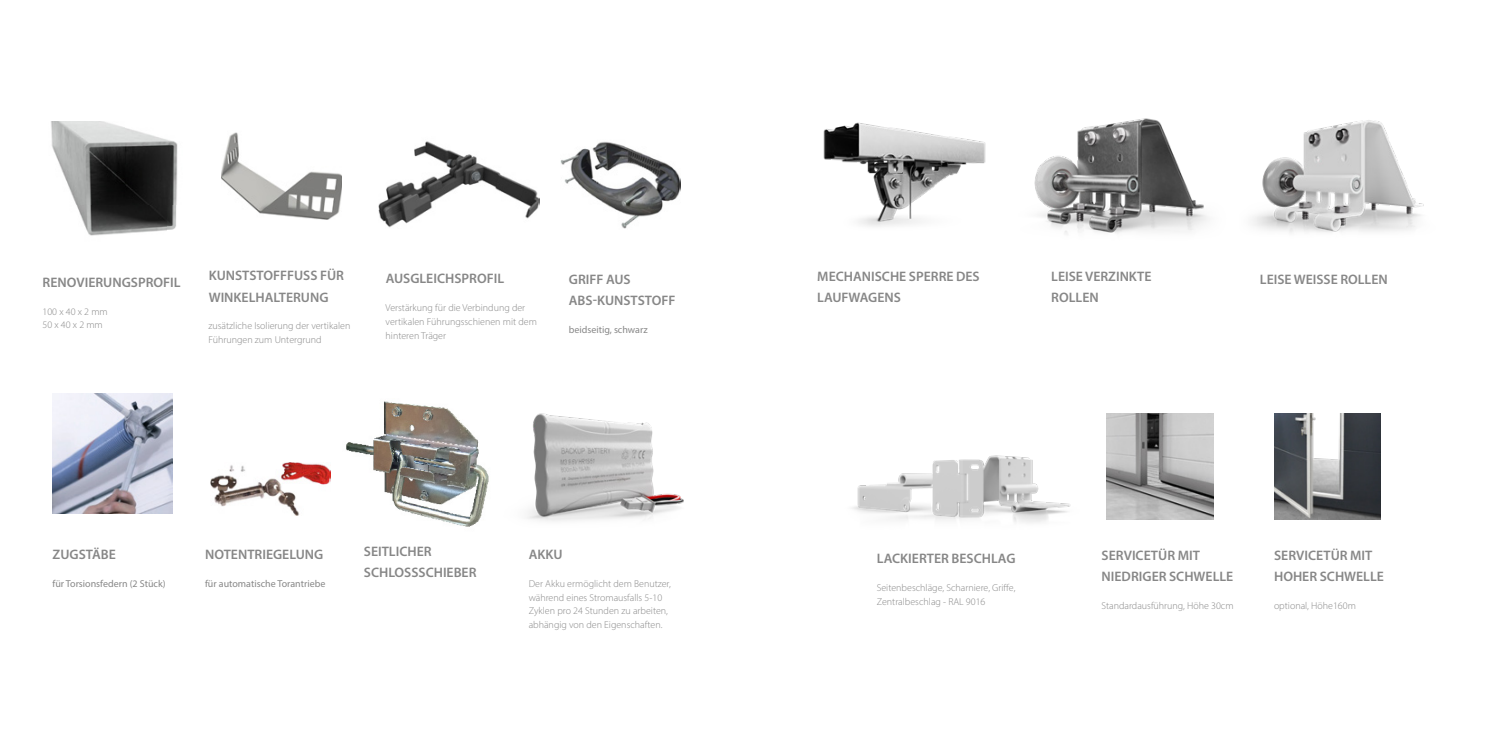
<style>
.page{position:relative;width:1489px;height:745px;background:#fff}
.page>*{position:absolute;margin:0;border:0;box-sizing:border-box;transform-origin:0 0}
.t1{font:600 13.75px/21px "Myriad Pro";color:#878787}
.t2{font:300 10px/13.8px "Myriad Pro";color:#878787}
.t3{font:10px "Myriad Pro";color:#878787}
</style>
<div class="page">
<img style="left:560px;top:141px;width:120px;height:88px">
<img style="left:210px;top:462px;width:120px;height:53px">
<img style="left:52px;top:393px;width:120px;height:120px">
<img style="left:346px;top:401px;width:134px;height:126px">
<img style="left:480px;top:413px;width:204px;height:108px">
<img style="left:51px;top:121px;width:127px;height:115px">
<img style="left:852px;top:455px;width:219px;height:68px">
<img style="left:1034px;top:118px;width:174px;height:116px">
<img style="left:1252px;top:120px;width:172px;height:113px">
<img style="left:823px;top:122px;width:163px;height:105px">
<img style="left:1106px;top:413px;width:107px;height:106px">
<img style="left:1274px;top:413px;width:106px;height:106px">
<img style="left:221px;top:132px;width:120px;height:87px">
<img style="left:378px;top:141px;width:161px;height:87px">
<h1 class="t1" style="left:43px;top:271px;width:139px">RENOVIERUNGSPROFIL</h1>
<p class="t2" style="left:42px;top:304px;width:67px">100 x 40 x 2 mm<br>50 x 40 x 2 mm</p>
<h1 class="t1" style="left:209px;top:265px;width:137px">KUNSTSTOFFFUSS FÜR<br>WINKELHALTERUNG</h1>
<p class="t2" style="left:208px;top:319px;width:143px">zusätzliche Isolierung der vertikalen<br>Führungen zum Untergrund</p>
<h1 class="t1" style="left:386px;top:267px;width:120px">AUSGLEICHSPROFIL</h1>
<p class="t2" style="left:385px;top:301px;width:153px">Verstärkung für die Verbindung der vertikalen Führungsschienen mit dem hinteren Träger</p>
<h1 class="t1" style="left:569px;top:268px;width:108px">GRIFF AUS<br>ABS-KUNSTSTOFF</h1>
<p class="t3" style="left:568px;top:323px;width:80px">beidseitig, schwarz</p>
<h1 class="t1" style="left:53px;top:543px;width:65px">ZUGSTÄBE</h1>
<p class="t3" style="left:52px;top:577px;width:114px">für Torsionsfedern (2 Stück)</p>
<h1 class="t1" style="left:205px;top:543px;width:120px">NOTENTRIEGELUNG</h1>
<p class="t3" style="left:205px;top:577px;width:122px">für automatische Torantriebe</p>
<h1 class="t1" style="left:364px;top:540px;width:114px">SEITLICHER<br>SCHLOSSSCHIEBER</h1>
<h1 class="t1" style="left:529px;top:543px;width:35px">AKKU</h1>
<p class="t2" style="left:528px;top:576px;width:144px">Der Akku ermöglicht dem Benutzer, während eines Stromausfalls 5-10<br>Zyklen pro 24 Stunden zu arbeiten, abhängig von den Eigenschaften.</p>
<h1 class="t1" style="left:817px;top:265px;width:164px">MECHANISCHE SPERRE DES<br>LAUFWAGENS</h1>
<h1 class="t1" style="left:1051px;top:265px;width:102px">LEISE VERZINKTE<br>ROLLEN</h1>
<h1 class="t1" style="left:1259px;top:268px;width:129px">LEISE WEISSE ROLLEN</h1>
<h1 class="t1" style="left:876px;top:547px;width:140px">LACKIERTER BESCHLAG</h1>
<p class="t2" style="left:876px;top:580px;width:140px">Seitenbeschläge, Scharniere, Griffe,<br>Zentralbeschlag - RAL 9016</p>
<h1 class="t1" style="left:1101px;top:544px;width:133px">SERVICETÜR MIT<br>NIEDRIGER SCHWELLE</h1>
<p class="t2" style="left:1101px;top:598px;width:134px">Standardausführung, Höhe 30cm</p>
<h1 class="t1" style="left:1273px;top:544px;width:111px">SERVICETÜR MIT<br>HOHER SCHWELLE</h1>
<p class="t2" style="left:1273px;top:598px;width:83px">optional, Höhe160m</p>
</div>
